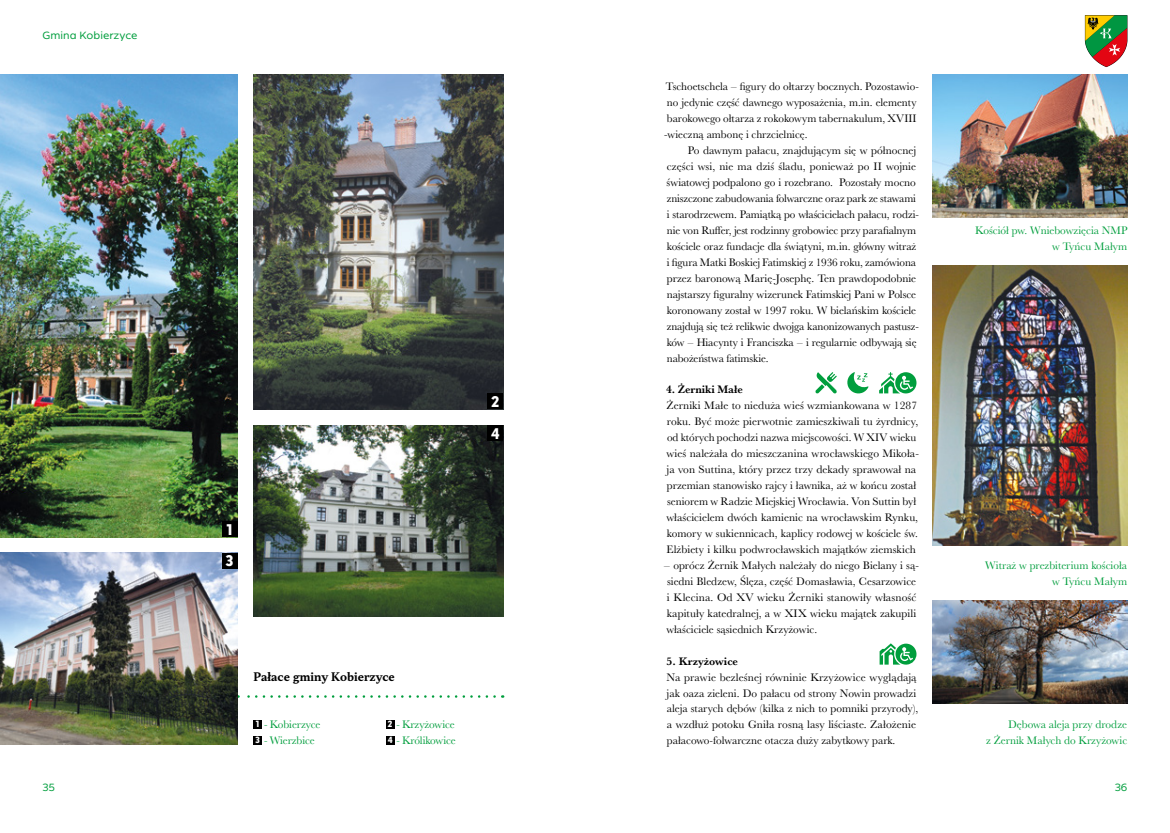
<style>
.page{position:relative;width:1170px;height:833px;background:#fff}
.page>*{position:absolute;margin:0;border:0;box-sizing:border-box;transform-origin:0 0}
.t1{font:900 15px/31.9px "Intervogue Alt";color:#fff}
.t2{font:11.25px/16px "Baskerville URW";color:#000}
.t3{font:11.25px/16px "Baskerville URW";color:#009e3d;text-align:right}
.t4{font:700 11.25px "Baskerville URW";color:#000}
.t5{font:700 11.25px "TT Jenevers";color:#000}
.t6{font:500 10px "Helios Antique";color:#009e3d}
.s1{font-family:"Intervogue Alt";font-weight:900;font-size:8.75px;color:#fff}
</style>
<div class="page">
<svg style="left:879px;top:643px;width:37px;height:21px"></svg>
<svg style="left:815px;top:372px;width:21px;height:22px"></svg>
<svg style="left:879px;top:372px;width:37px;height:21px"></svg>
<svg style="left:847px;top:372px;width:21px;height:22px"></svg>
<img style="left:932px;top:74px;width:195px;height:144px">
<img style="left:932px;top:266px;width:195px;height:280px">
<img style="left:932px;top:601px;width:195px;height:102px">
<img style="left:253px;top:74px;width:250px;height:335px">
<img style="left:253px;top:425px;width:250px;height:192px">
<img style="left:0;top:74px;width:237px;height:463px">
<div style="left:253px;top:720px;width:9px;height:8px;background:#000"></div>
<div style="left:253px;top:736px;width:9px;height:8px;background:#000"></div>
<div style="left:386px;top:720px;width:8px;height:8px;background:#000"></div>
<div style="left:386px;top:736px;width:8px;height:8px;background:#000"></div>
<svg style="left:237px;top:695px;width:257px;height:3px"></svg>
<div style="left:221px;top:521px;width:16px;height:16px;background:#000"></div>
<div style="left:487px;top:393px;width:16px;height:16px;background:#000"></div>
<div style="left:487px;top:425px;width:16px;height:16px;background:#000"></div>
<img style="left:0;top:553px;width:237px;height:191px">
<div style="left:221px;top:553px;width:16px;height:16px;background:#000"></div>
<svg style="left:1084px;top:15px;width:43px;height:52px"></svg>
<p class="t6" style="left:43px;top:29px;width:96px">Gmina Kobierzyce</p>
<h1 class="t1" style="left:226px;top:513px;width:8px">1</h1>
<h1 class="t1" style="left:226px;top:545px;width:9px">3</h1>
<h1 class="t1" style="left:491px;top:385px;width:10px">2<br>4</h1>
<p class="t5" style="left:253px;top:669px;width:143px">Pałace gminy Kobierzyce</p>
<p class="t3" style="left:255px;top:716px;width:66px;text-align:left"><span class="s1">1</span> - Kobierzyce<br><span class="s1">3</span> - Wierzbice</p>
<p class="t3" style="left:388px;top:716px;width:69px;text-align:left"><span class="s1">2</span> - Krzyżowice<br><span class="s1">4</span> - Królikowice</p>
<p class="t2" style="left:664px;top:78px;width:256px">Tschoetschela – figury do ołtarzy bocznych. Pozostawio&shy;no jedynie część dawnego wyposażenia, m.in. elementy barokowego ołtarza z rokokowym tabernakulum, XVIII -wieczną ambonę i chrzcielnicę.</p>
<p class="t2" style="left:666px;top:142px;width:254px;text-indent:21px">Po dawnym pałacu, znajdującym się w północnej części wsi, nie ma dziś śladu, ponieważ po II wojnie światowej podpalono go i rozebrano. Pozostały mocno zniszczone zabudowania folwarczne oraz park ze stawami i starodrzewem. Pamiątką po właścicielach pałacu, rodzi&shy;nie von Ruffer, jest rodzinny grobowiec przy parafialnym kościele oraz fundacje dla świątyni, m.in. główny witraż i figura Matki Boskiej Fatimskiej z 1936 roku, zamówiona przez baronową Marię-Josephę. Ten prawdopodobnie najstarszy figuralny wizerunek Fatimskiej Pani w Polsce koronowany został w 1997 roku. W bielańskim kościele znajdują się też relikwie dwojga kanonizowanych pastusz&shy;ków – Hiacynty i Franciszka – i regularnie odbywają się nabożeństwa fatimskie.</p>
<p class="t4" style="left:666px;top:382px;width:78px">4. Żerniki Małe</p>
<p class="t2" style="left:666px;top:397px;width:254px">Żerniki Małe to nieduża wieś wzmiankowana w 1287 roku. Być może pierwotnie zamieszkiwali tu żyrdnicy, od których pochodzi nazwa miejscowości. W XIV wieku wieś należała do mieszczanina wrocławskiego Mikoła&shy;ja von Suttina, który przez trzy dekady sprawował na przemian stanowisko rajcy i ławnika, aż w końcu został seniorem w Radzie Miejskiej Wrocławia. Von Suttin był właścicielem dwóch kamienic na wrocławskim Rynku, komory w sukiennicach, kaplicy rodowej w kościele św.<br>Elżbiety i kilku podwrocławskich majątków ziemskich</p>
<p class="t2" style="left:663px;top:557px;width:256px">– oprócz Żernik Małych należały do niego Bielany i są&shy;siedni Bledzew, Ślęza, część Domasławia, Cesarzowice<br>i Klecina. Od XV wieku Żerniki stanowiły własność kapituły katedralnej, a w XIX wieku majątek zakupili właściciele sąsiednich Krzyżowic.</p>
<p class="t4" style="left:666px;top:653px;width:73px">5. Krzyżowice</p>
<p class="t2" style="left:666px;top:668px;width:253px">Na prawie bezleśnej równinie Krzyżowice wyglądają jak oaza zieleni. Do pałacu od strony Nowin prowadzi aleja starych dębów (kilka z nich to pomniki przyrody), a wzdłuż potoku Gniła rosną lasy liściaste. Założenie pałacowo-folwarczne otacza duży zabytkowy park.</p>
<p class="t3" style="left:974px;top:222px;width:154px">Kościół pw. Wniebowzięcia NMP w Tyńcu Małym</p>
<p class="t3" style="left:985px;top:557px;width:143px">Witraż w prezbiterium kościoła w Tyńcu Małym</p>
<p class="t3" style="left:986px;top:716px;width:143px">Dębowa aleja przy drodze<br>z Żernik Małych do Krzyżowic</p>
<p class="t6" style="left:43px;top:781px;width:14px">35</p>
<p class="t6" style="left:1114px;top:781px;width:14px">36</p>
</div>
